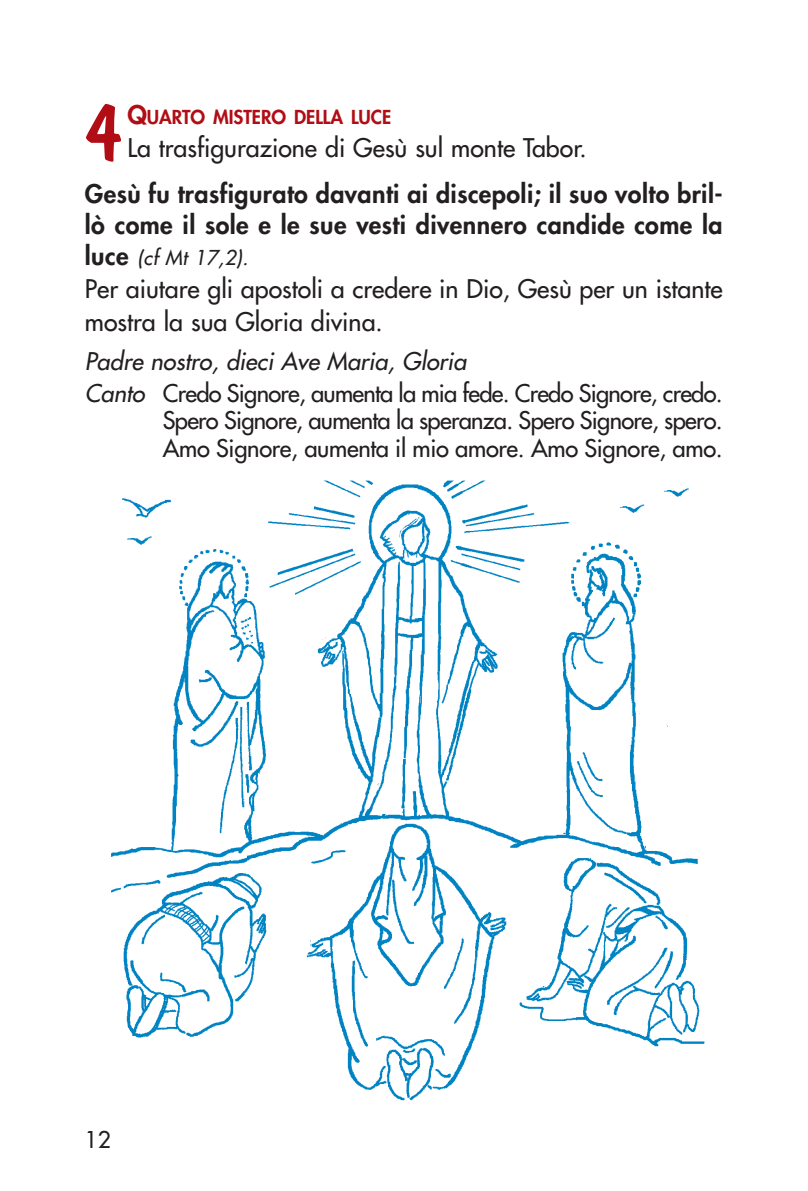
<style>
.page{position:relative;width:808px;height:1191px;background:#fff}
.page>*{position:absolute;margin:0;border:0;box-sizing:border-box;transform-origin:0 0}
.t1{font:85.75px "Dom Casual";color:#b10d15}
.t2{font:25px/33.2px "Futura";color:#231f20}
.t3{font:800 25px/30.8px "Futura";letter-spacing:.015em;color:#231f20}
.t4{font:23.75px/31.5px "Futura";letter-spacing:-.03em;color:#231f20}
.t5{font:22.5px "Futura";color:#231f20}
.t6{font:italic 20px "Futura";color:#231f20}
.t7{font:800 18.75px "Futura";color:#b10d15}
.s1{font-size:25px}
.s2{font-weight:800;font-style:normal;font-size:25px}
.s3{font-style:italic}
</style>
<div class="page">
<img style="left:111px;top:480px;width:594px;height:621px">
<h1 class="t1" style="left:83px;top:93px;width:43px">4</h1>
<p class="t7" style="left:127px;top:108px;width:265px"><span class="s1">Q</span>UARTO MISTERO DELLA LUCE</p>
<p class="t2" style="left:127px;top:132px;width:461px">La trasfigurazione di Gesù sul monte Tabor.</p>
<p class="t3" style="left:85px;top:180px;width:639px">Gesù fu trasfigurato davanti ai discepoli; il suo volto bril&shy;lò come il sole e le sue vesti divennero candide come la</p>
<p class="t6" style="left:85px;top:247px;width:169px"><span class="s2">l u c e</span> (cf Mt 17,2).</p>
<p class="t2" style="left:85px;top:273px;width:639px">Per aiutare gli apostoli a credere in Dio, Gesù per un istante mostra la sua Gloria divina.</p>
<p class="t4" style="left:85px;top:347px;width:639px"><span class="s3">Padre nostro, dieci Ave Maria, Gloria<br>Canto</span> Credo Signore, aumenta la mia fede. Credo Signore, credo.</p>
<p class="t4" style="left:163px;top:408px;width:561px;line-height:27.5px">Spero Signore, aumenta la speranza. Spero Signore, spero.<br>Amo Signore, aumenta il mio amore. Amo Signore, amo.</p>
<p class="t5" style="left:85px;top:1128px;width:27px">12</p>
</div>
